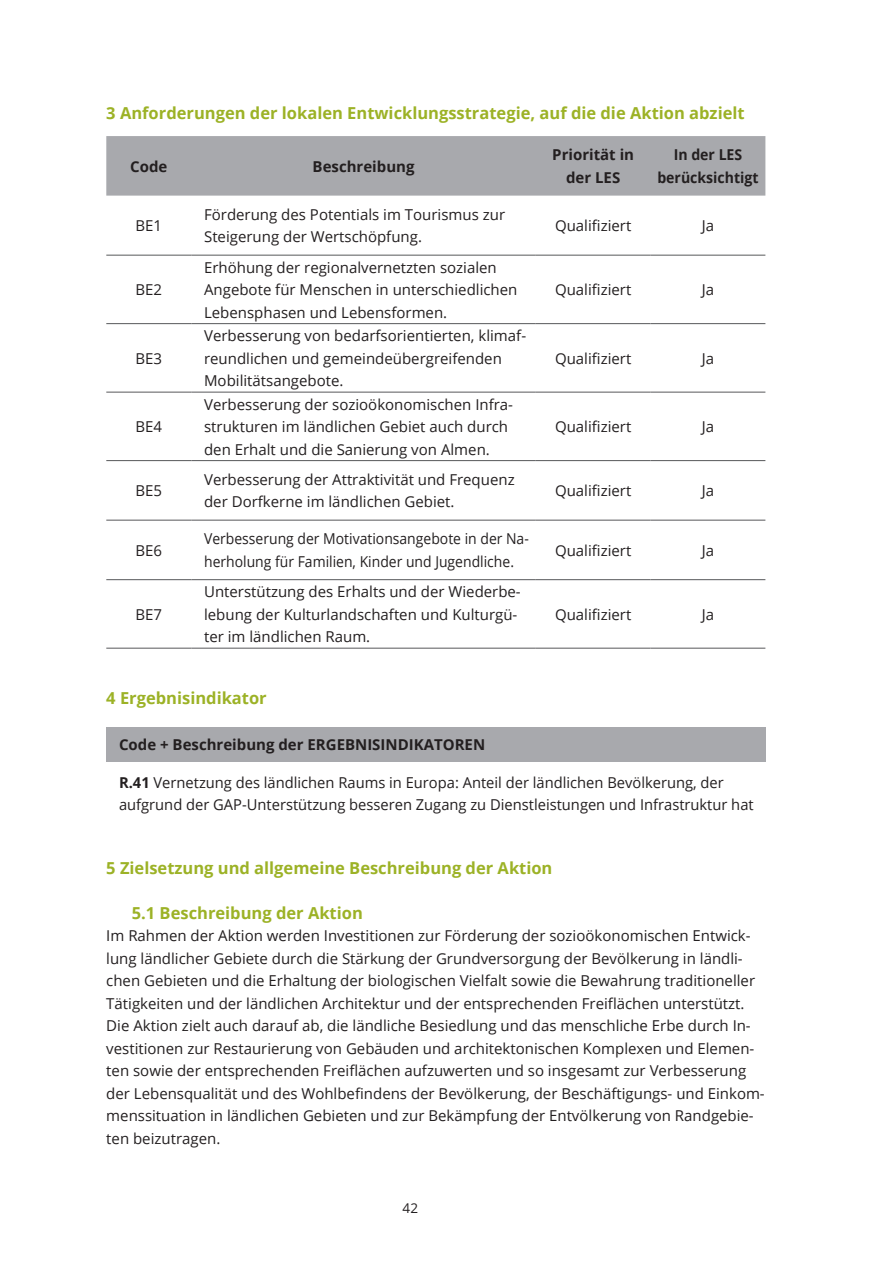
<style>
.page{position:relative;width:893px;height:1263px;background:#fff}
.page>*{position:absolute;margin:0;border:0;box-sizing:border-box;transform-origin:0 0}
.t1{font:700 16.5px "Open Sans";color:#9cb226}
.t2{font:15px/22.5px "Open Sans";color:#231f20}
.t3{font:15px/22.5px "Open Sans";color:#231f20;scale:.93 1}
.t4{font:700 15px/22.5px "Open Sans";color:#231f20;text-align:center}
.t5{font:700 15px/22.5px "Open Sans";color:#231f20;text-align:center;scale:.94 1}
.t6{font:13.5px "Open Sans";color:#231f20}
.s1{font-weight:700}
</style>
<div class="page">
<div style="left:106px;top:136px;width:659px;height:60px;background:#a8a9ad"></div>
<hr style="left:106px;top:255px;width:85px;height:1px;background:#57585a">
<hr style="left:191px;top:255px;width:345px;height:1px;background:#57585a">
<hr style="left:536px;top:255px;width:115px;height:1px;background:#57585a">
<hr style="left:651px;top:255px;width:114px;height:1px;background:#57585a">
<hr style="left:106px;top:323px;width:85px;height:1px;background:#57585a">
<hr style="left:191px;top:323px;width:345px;height:1px;background:#57585a">
<hr style="left:536px;top:323px;width:115px;height:1px;background:#57585a">
<hr style="left:651px;top:323px;width:114px;height:1px;background:#57585a">
<hr style="left:106px;top:392px;width:85px;height:1px;background:#57585a">
<hr style="left:191px;top:392px;width:345px;height:1px;background:#57585a">
<hr style="left:536px;top:392px;width:115px;height:1px;background:#57585a">
<hr style="left:651px;top:392px;width:114px;height:1px;background:#57585a">
<hr style="left:106px;top:460px;width:85px;height:1px;background:#57585a">
<hr style="left:191px;top:460px;width:345px;height:1px;background:#57585a">
<hr style="left:536px;top:460px;width:115px;height:1px;background:#57585a">
<hr style="left:651px;top:460px;width:114px;height:1px;background:#57585a">
<hr style="left:106px;top:520px;width:85px;height:1px;background:#57585a">
<hr style="left:191px;top:520px;width:345px;height:1px;background:#57585a">
<hr style="left:536px;top:520px;width:115px;height:1px;background:#57585a">
<hr style="left:651px;top:520px;width:114px;height:1px;background:#57585a">
<hr style="left:106px;top:579px;width:85px;height:1px;background:#57585a">
<hr style="left:191px;top:579px;width:345px;height:1px;background:#57585a">
<hr style="left:536px;top:579px;width:115px;height:1px;background:#57585a">
<hr style="left:651px;top:579px;width:114px;height:1px;background:#57585a">
<hr style="left:106px;top:648px;width:85px;height:1px;background:#57585a">
<hr style="left:191px;top:648px;width:345px;height:1px;background:#57585a">
<hr style="left:536px;top:648px;width:115px;height:1px;background:#57585a">
<hr style="left:651px;top:648px;width:114px;height:1px;background:#57585a">
<div style="left:106px;top:727px;width:659px;height:34px;background:#a8a9ad"></div>
<p class="t1" style="left:106px;top:101px;width:640px">3 Anforderungen der lokalen Entwicklungsstrategie, auf die die Aktion abzielt</p>
<p class="t4" style="left:130px;top:154px;width:39px">Code</p>
<p class="t4" style="left:313px;top:154px;width:103px">Beschreibung</p>
<p class="t4" style="left:552px;top:143px;width:83px">Priorität in der LES</p>
<p class="t5" style="left:657px;top:143px;width:109px">In der LES berücksichtigt</p>
<p class="t2" style="left:135px;top:214px;width:28px">BE1</p>
<p class="t2" style="left:204px;top:203px;width:302px">Förderung des Potentials im Tourismus zur<br>Steigerung der Wertschöpfung.</p>
<p class="t2" style="left:555px;top:214px;width:78px">Qualifiziert</p>
<p class="t2" style="left:702px;top:214px;width:14px">Ja</p>
<p class="t2" style="left:135px;top:278px;width:28px">BE2</p>
<p class="t2" style="left:204px;top:256px;width:315px">Erhöhung der regionalvernetzten sozialen<br>Angebote für Menschen in unterschiedlichen<br>Lebensphasen und Lebensformen.</p>
<p class="t2" style="left:555px;top:278px;width:78px">Qualifiziert</p>
<p class="t2" style="left:702px;top:278px;width:14px">Ja</p>
<p class="t2" style="left:135px;top:346px;width:28px">BE3</p>
<p class="t2" style="left:135px;top:415px;width:28px">BE4</p>
<p class="t2" style="left:204px;top:324px;width:324px">Verbesserung von bedarfsorientierten, klimaf&shy;reundlichen und gemeindeübergreifenden<br>Mobilitätsangebote.</p>
<p class="t2" style="left:204px;top:392px;width:310px">Verbesserung der sozioökonomischen Infra&shy;strukturen im ländlichen Gebiet auch durch den Erhalt und die Sanierung von Almen.</p>
<p class="t2" style="left:555px;top:346px;width:78px">Qualifiziert</p>
<p class="t2" style="left:702px;top:346px;width:14px">Ja</p>
<p class="t2" style="left:555px;top:415px;width:78px">Qualifiziert</p>
<p class="t2" style="left:702px;top:415px;width:14px">Ja</p>
<p class="t2" style="left:135px;top:479px;width:28px">BE5</p>
<p class="t2" style="left:204px;top:468px;width:312px">Verbesserung der Attraktivität und Frequenz der Dorfkerne im ländlichen Gebiet.</p>
<p class="t2" style="left:555px;top:479px;width:78px">Qualifiziert</p>
<p class="t2" style="left:702px;top:479px;width:14px">Ja</p>
<p class="t2" style="left:135px;top:539px;width:28px">BE6</p>
<p class="t3" style="left:204px;top:527px;width:351px">Verbesserung der Motivationsangebote in der Na&shy;herholung für Familien, Kinder und Jugendliche.</p>
<p class="t2" style="left:555px;top:539px;width:78px">Qualifiziert</p>
<p class="t2" style="left:702px;top:539px;width:14px">Ja</p>
<p class="t2" style="left:136px;top:603px;width:28px">BE7</p>
<p class="t2" style="left:204px;top:580px;width:318px">Unterstützung des Erhalts und der Wiederbe&shy;lebung der Kulturlandschaften und Kulturgü&shy;ter im ländlichen Raum.</p>
<p class="t2" style="left:555px;top:603px;width:78px">Qualifiziert</p>
<p class="t2" style="left:702px;top:603px;width:14px">Ja</p>
<p class="t1" style="left:106px;top:686px;width:162px">4 Ergebnisindikator</p>
<p class="t4" style="left:119px;top:733px;width:368px">Code + Beschreibung der ERGEBNISINDIKATOREN</p>
<p class="t2" style="left:119px;top:770px;width:636px"><span class="s1">R.41</span> Vernetzung des ländlichen Raums in Europa: Anteil der ländlichen Bevölkerung, der aufgrund der GAP-Unterstützung besseren Zugang zu Dienstleistungen und Infrastruktur hat</p>
<p class="t1" style="left:106px;top:856px;width:448px">5 Zielsetzung und allgemeine Beschreibung der Aktion</p>
<p class="t1" style="left:132px;top:901px;width:233px">5.1 Beschreibung der Aktion</p>
<p class="t2" style="left:106px;top:924px;width:660px">Im Rahmen der Aktion werden Investitionen zur Förderung der sozioökonomischen Entwick&shy;lung ländlicher Gebiete durch die Stärkung der Grundversorgung der Bevölkerung in ländli&shy;chen Gebieten und die Erhaltung der biologischen Vielfalt sowie die Bewahrung traditioneller Tätigkeiten und der ländlichen Architektur und der entsprechenden Freiflächen unterstützt.<br>Die Aktion zielt auch darauf ab, die ländliche Besiedlung und das menschliche Erbe durch In&shy;vestitionen zur Restaurierung von Gebäuden und architektonischen Komplexen und Elemen&shy;ten sowie der entsprechenden Freiflächen aufzuwerten und so insgesamt zur Verbesserung der Lebensqualität und des Wohlbefindens der Bevölkerung, der Beschäftigungs- und Einkom&shy;menssituation in ländlichen Gebieten und zur Bekämpfung der Entvölkerung von Randgebie&shy;ten beizutragen.</p>
<p class="t6" style="left:403px;top:1199px;width:17px">42</p>
</div>
